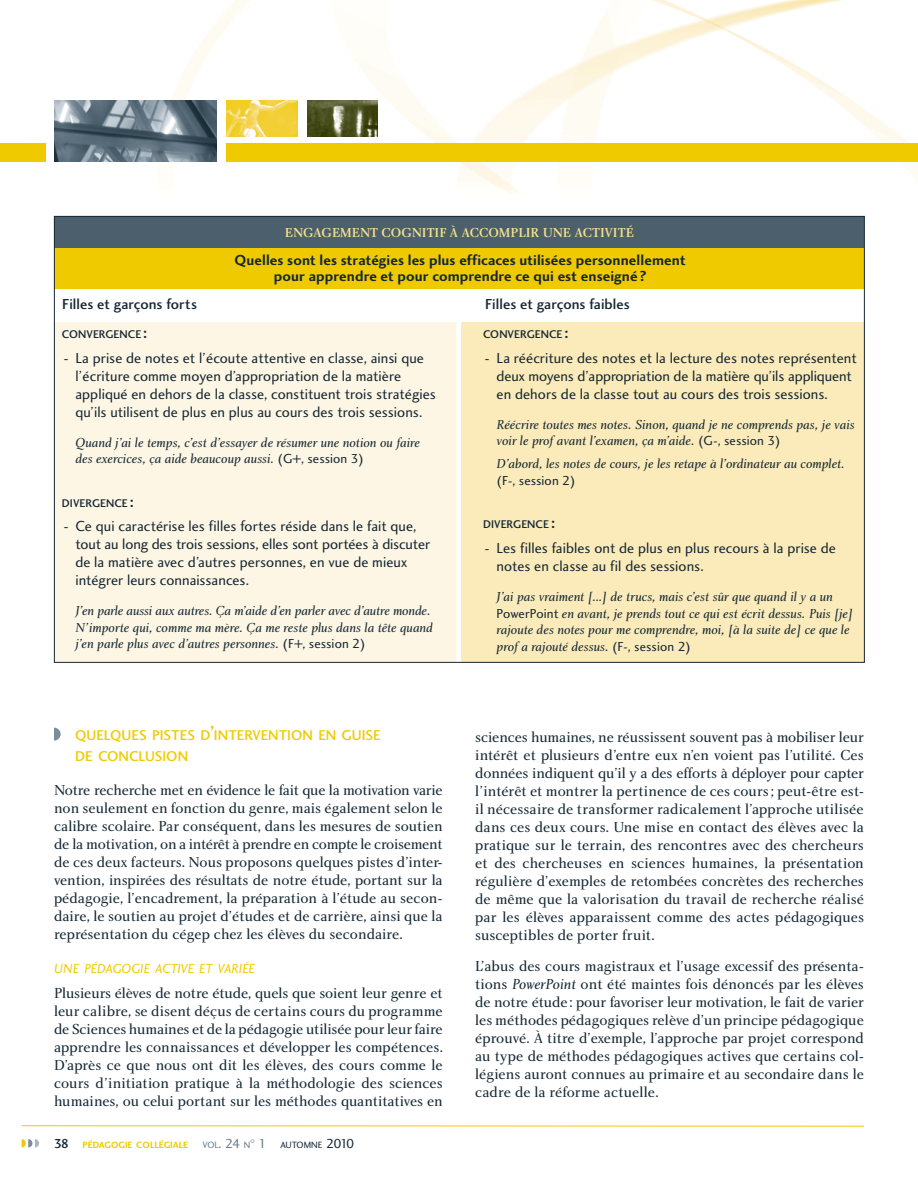
<style>
.page{position:relative;width:918px;height:1188px;background:#fff}
.page>*{position:absolute;margin:0;border:0;box-sizing:border-box;transform-origin:0 0}
.t1{font:15px/18px "Charlotte Book Plain";color:#142733;text-align:justify}
.t2{font:15px/18px "Charlotte Sans Book Plain";color:#142733}
.t3{font:15px/16.5px "Charlotte Sans Bold Plain";letter-spacing:.005em;color:#142733;text-align:center}
.t4{font:15px "Charlotte Sans Medium Plain";color:#142733}
.t5{font:14.7px/21px "Charlotte Sans Medium Plain";color:#f0ca00}
.t6{font:13.65px "Charlotte Sans Book Italic Plain";letter-spacing:-.005em;color:#f0ca00}
.t7{font:13.5px/16.5px "Charlotte Book Italic Plain";color:#142733}
.t8{font:13.5px "Charlotte Medium Plain";color:#f8e08f}
.t9{font:13.5px "Charlotte Sans Book Plain";letter-spacing:.005em;color:#142733}
.t10{font:11.55px "Charlotte Sans Medium Plain";letter-spacing:.01em;color:#142733}
.t11{font:9.45px "Charlotte Sans Bold Plain";color:#f0ca00}
.t12{font:9.45px "Charlotte Sans Book Plain";color:#142733}
.t13{font:9.45px "Charlotte Sans Book Plain";color:#687a88}
.t14{font:5.55px "Charlotte Sans Book Plain";color:#687a88}
.s1{font-size:16.5px}
.s2{font-family:"Charlotte Sans Book Plain"}
.s3{font-size:21px}
.s4{font-family:"Charlotte Sans Medium Plain";font-size:13.5px;color:#142733}
.s5{font-size:13.5px}
.s6{font-size:13.5px;color:#687a88}
.s7{font-family:"Charlotte Book Italic Plain"}
</style>
<div class="page">
<img style="left:17px;top:0;width:875px;height:194px">
<img style="left:892px;top:129px;width:26px;height:53px">
<img style="left:0;top:143px;width:17px;height:1px">
<img style="left:55px;top:101px;width:162px;height:61px">
<img style="left:227px;top:101px;width:70px;height:36px">
<img style="left:307px;top:101px;width:71px;height:36px">
<div style="left:443px;top:322px;width:421px;height:341px;background:#fbebba"></div>
<div style="left:54px;top:322px;width:406px;height:341px;background:#fdf6e4"></div>
<div style="left:54px;top:233px;width:810px;height:55px;background:#f0ca00"></div>
<div style="left:54px;top:216px;width:810px;height:32px;background:#4c5f6c"></div>
<hr style="left:457px;top:293px;width:4px;height:370px;background:#fff">
<svg style="left:54px;top:728px;width:7px;height:13px"></svg>
<hr style="left:22px;top:1125px;width:842px;height:2px;background:#f0ca00">
<div style="left:227px;top:144px;width:691px;height:18px;background:#f0ca00"></div>
<div style="left:0;top:144px;width:46px;height:18px;background:#f0ca00"></div>
<svg style="left:22px;top:1139px;width:17px;height:9px"></svg>
<p class="t8" style="left:285px;top:227px;width:351px">ENGAGEMENT COGNITIF À ACCOMPLIR UNE ACTIVITÉ</p>
<p class="t3" style="left:234px;top:253px;width:453px">Quelles sont les stratégies les plus efficaces utilisées personnellement pour apprendre et pour comprendre ce qui est enseigné ?</p>
<p class="t4" style="left:62px;top:298px;width:136px">Filles et garçons forts</p>
<p class="t4" style="left:485px;top:298px;width:146px">Filles et garçons faibles</p>
<p class="t10" style="left:62px;top:329px;width:87px">CONVERGENCE <span class="s1">:</span></p>
<p class="t2" style="left:75px;top:350px;width:362px;text-indent:-12px">- La prise de notes et l’écoute attentive en classe, ainsi que l’écriture comme moyen d’appropriation de la matière appliqué en dehors de la classe, constituent trois stratégies qu’ils utilisent de plus en plus au cours des trois sessions.</p>
<p class="t7" style="left:75px;top:435px;width:346px">Quand j’ai le temps, c’est d’essayer de résumer une notion ou faire des exercices, ça aide beaucoup aussi. <span class="s2">(G+, session 3)</span></p>
<p class="t10" style="left:62px;top:498px;width:74px">DIVERGENCE <span class="s1">:</span></p>
<p class="t2" style="left:75px;top:519px;width:356px;text-indent:-12px">- Ce qui caractérise les filles fortes réside dans le fait que, tout au long des trois sessions, elles sont portées à discuter de la matière avec d’autres personnes, en vue de mieux intégrer leurs connaissances.</p>
<p class="t7" style="left:75px;top:604px;width:359px">J’en parle aussi aux autres. Ça m’aide d’en parler avec d’autre monde.<br>N’importe qui, comme ma mère. Ça me reste plus dans la tête quand j’en parle plus avec d’autres personnes. <span class="s2">(F+, session 2)</span></p>
<p class="t5" style="left:75px;top:726px;width:307px">QUELQUES PISTES D<span class="s3">’</span>INTERVENTION EN GUISE<br>DE CONCLUSION</p>
<p class="t1" style="left:54px;top:782px;width:390px">Notre recherche met en évidence le fait que la motivation varie non seulement en fonction du genre, mais également selon le calibre scolaire. Par conséquent, dans les mesures de soutien de la motivation, on a intérêt à prendre en compte le croisement de ces deux facteurs. Nous proposons quelques pistes d’inter&shy;vention, inspirées des résultats de notre étude, portant sur la pédagogie, l’encadrement, la préparation à l’étude au secon&shy;daire, le soutien au projet d’études et de carrière, ainsi que la représentation du cégep chez les élèves du secondaire.</p>
<p class="t6" style="left:54px;top:963px;width:203px">UNE PÉDAGOGIE ACTIVE ET VARIÉE</p>
<p class="t1" style="left:54px;top:985px;width:390px">Plusieurs élèves de notre étude, quels que soient leur genre et leur calibre, se disent déçus de certains cours du programme de Sciences humaines et de la pédagogie utilisée pour leur faire apprendre les connaissances et développer les compétences.<br>D’après ce que nous ont dit les élèves, des cours comme le cours d’initiation pratique à la méthodologie des sciences humaines, ou celui portant sur les méthodes quantitatives en</p>
<p class="t11" style="left:54px;top:1141px;width:136px"><span class="s4">38</span> PÉDAGOGIE COLLÉGIALE</p>
<p class="t13" style="left:202px;top:1141px;width:49px">VOL<span class="s5">. 24</span> N</p>
<p class="t14" style="left:250px;top:1139px;width:6px">O</p>
<p class="t12" style="left:258px;top:1141px;width:97px"><span class="s6">1</span> AUTOMNE <span class="s5">2010</span></p>
<p class="t10" style="left:483px;top:329px;width:87px">CONVERGENCE <span class="s1">:</span></p>
<p class="t2" style="left:497px;top:350px;width:362px;text-indent:-12px">- La réécriture des notes et la lecture des notes représentent deux moyens d’appropriation de la matière qu’ils appliquent en dehors de la classe tout au cours des trois sessions.</p>
<p class="t7" style="left:497px;top:417px;width:360px">Réécrire toutes mes notes. Sinon, quand je ne comprends pas, je vais voir le prof avant l’examen, ça m’aide. <span class="s2">(G-, session 3)</span></p>
<p class="t7" style="left:497px;top:457px;width:350px">D’abord, les notes de cours, je les retape à l’ordinateur au complet.</p>
<p class="t9" style="left:497px;top:475px;width:80px">(F-, session 2)</p>
<p class="t10" style="left:483px;top:520px;width:74px">DIVERGENCE <span class="s1">:</span></p>
<p class="t2" style="left:497px;top:540px;width:341px;text-indent:-12px">- Les filles faibles ont de plus en plus recours à la prise de notes en classe au fil des sessions.</p>
<p class="t7" style="left:497px;top:590px;width:358px">J’ai pas vraiment [...] de trucs, mais c’est sûr que quand il y a un <span class="s2">PowerPoint</span> en avant, je prends tout ce qui est écrit dessus. Puis [je] rajoute des notes pour me comprendre, moi, [à la suite de] ce que le prof a rajouté dessus. <span class="s2">(F-, session 2)</span></p>
<p class="t1" style="left:475px;top:729px;width:390px">sciences humaines, ne réussissent souvent pas à mobiliser leur intérêt et plusieurs d’entre eux n’en voient pas l’utilité. Ces données indiquent qu’il y a des efforts à déployer pour capter l’intérêt et montrer la pertinence de ces cours ; peut-être est&shy;il nécessaire de transformer radicalement l’approche utilisée dans ces deux cours. Une mise en contact des élèves avec la pratique sur le terrain, des rencontres avec des chercheurs et des chercheuses en sciences humaines, la présentation régulière d’exemples de retombées concrètes des recherches de même que la valorisation du travail de recherche réalisé par les élèves apparaissent comme des actes pédagogiques susceptibles de porter fruit.</p>
<p class="t1" style="left:475px;top:959px;width:390px">L’abus des cours magistraux et l’usage excessif des présenta&shy;tions <span class="s7">PowerPoint</span> ont été maintes fois dénoncés par les élèves de notre étude : pour favoriser leur motivation, le fait de varier les méthodes pédagogiques relève d’un principe pédagogique éprouvé. À titre d’exemple, l’approche par projet correspond au type de méthodes pédagogiques actives que certains col&shy;légiens auront connues au primaire et au secondaire dans le cadre de la réforme actuelle.</p>
</div>
